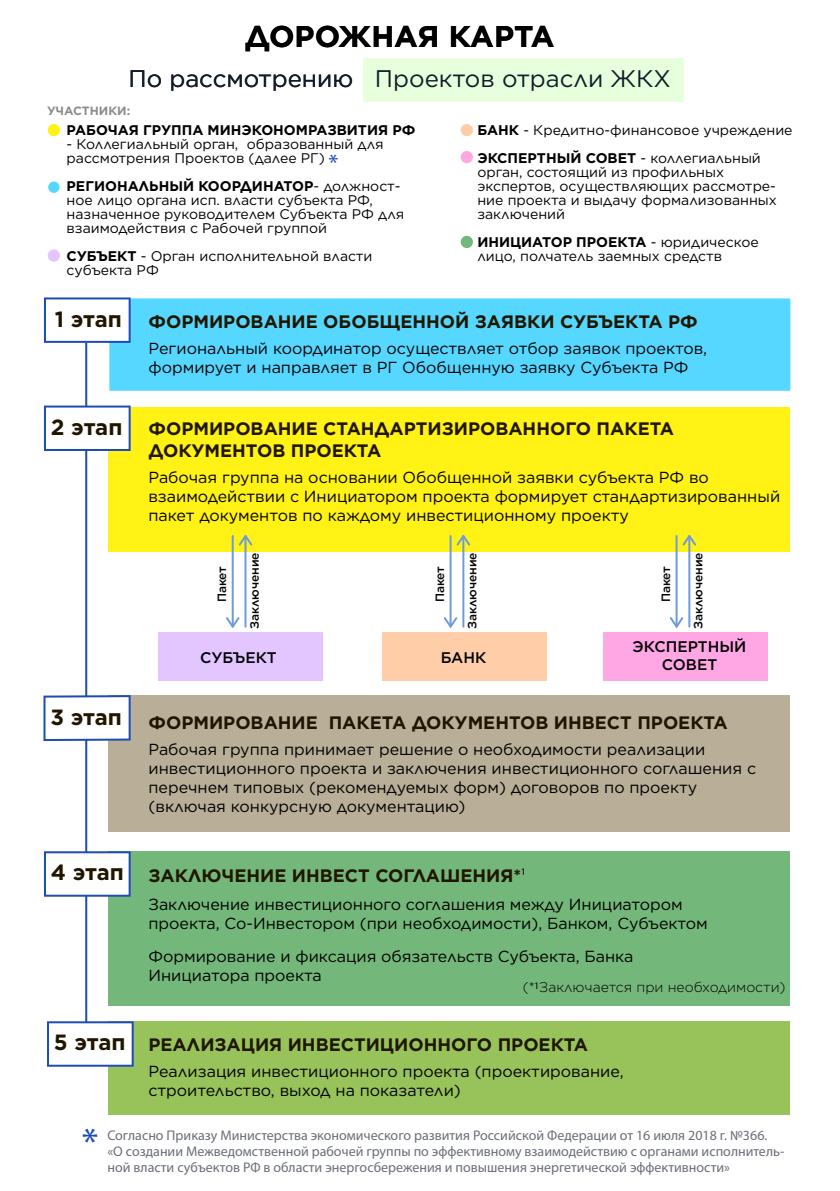
<style>
.page{position:relative;width:840px;height:1191px;background:#fff}
.page>*{position:absolute;margin:0;border:0;box-sizing:border-box;transform-origin:0 0}
.t1{font:40px "Myriad Pro";color:#1d4cb5}
.t2{font:700 30px "Gotham";color:#000}
.t3{font:24px "Gotham";color:#121b29}
.t4{font:24px "Myriad Pro";color:#1d4cb5}
.t5{font:700 22px "Gotham";letter-spacing:-.025em;color:#201600}
.t6{font:700 18px/21.6px "Gotham";color:#201600}
.t7{font:16px/19.2px "Gotham";color:#000}
.t8{font:500 15.4px/18.4px "Gotham";color:#000;text-align:center}
.t9{font:14px/14px "Gotham";color:#000}
.t10{font:14px/16px "Myriad Pro";color:#6a6e77}
.t11{font:700 14px "Gotham";color:#000}
.t12{font:300 14px "Gotham";color:#000}
.t13{font:500 12px "Gotham";color:#000}
.t14{font:700 12px "Gotham";color:#8c8c8c}
.t15{font:10px "Myriad Pro";color:#000}
.s1{font-weight:700}
</style>
<div class="page">
<div style="left:108px;top:407px;width:681px;height:144px;background:#fff214"></div>
<div style="left:108px;top:695px;width:681px;height:137px;background:#b9ae97"></div>
<div style="left:108px;top:851px;width:681px;height:154px;background:#74b77a"></div>
<div style="left:108px;top:1021px;width:681px;height:94px;background:#98c35a"></div>
<div style="left:107px;top:296px;width:685px;height:97px;background:#55d7ff;border:2px solid #fff"></div>
<hr style="left:85px;top:343px;width:2px;height:713px;background:#1d4cb5">
<hr style="left:231px;top:536px;width:2px;height:89px;background:#6e9bdb">
<svg style="left:226px;top:615px;width:14px;height:13px"></svg>
<hr style="left:244px;top:537px;width:2px;height:89px;background:#6e9bdb">
<svg style="left:238px;top:535px;width:15px;height:12px"></svg>
<hr style="left:449px;top:536px;width:2px;height:89px;background:#6e9bdb">
<svg style="left:443px;top:615px;width:15px;height:13px"></svg>
<hr style="left:462px;top:537px;width:2px;height:89px;background:#6e9bdb">
<svg style="left:456px;top:535px;width:15px;height:12px"></svg>
<hr style="left:675px;top:536px;width:2px;height:89px;background:#6e9bdb">
<svg style="left:669px;top:615px;width:15px;height:13px"></svg>
<hr style="left:688px;top:537px;width:2px;height:89px;background:#6e9bdb">
<svg style="left:682px;top:535px;width:15px;height:12px"></svg>
<div style="left:47px;top:180px;width:13px;height:14px;background:#55d7ff;border-radius:50%"></div>
<div style="left:46px;top:179px;width:15px;height:16px;border:2px solid #fff;border-radius:50%"></div>
<div style="left:48px;top:124px;width:12px;height:12px;background:#fff214;border-radius:50%"></div>
<div style="left:48px;top:249px;width:12px;height:13px;background:#e3c5ff;border-radius:50%"></div>
<div style="left:460px;top:124px;width:12px;height:12px;background:#ffcea9;border-radius:50%"></div>
<div style="left:460px;top:151px;width:12px;height:12px;background:#ffa6e4;border-radius:50%"></div>
<svg style="left:44px;top:405px;width:86px;height:46px"></svg>
<svg style="left:44px;top:297px;width:86px;height:46px"></svg>
<svg style="left:43px;top:695px;width:87px;height:46px"></svg>
<svg style="left:44px;top:851px;width:86px;height:45px"></svg>
<svg style="left:47px;top:1021px;width:87px;height:45px"></svg>
<div style="left:158px;top:632px;width:165px;height:49px;background:#e3c5ff"></div>
<div style="left:381px;top:632px;width:165px;height:49px;background:#ffcea9"></div>
<div style="left:603px;top:632px;width:164px;height:49px;background:#ffa6e4"></div>
<div style="left:460px;top:236px;width:12px;height:12px;background:#74b77a;border-radius:50%"></div>
<div style="left:363px;top:58px;width:320px;height:44px;background:#e7ffdc"></div>
<h2 class="t2" style="left:245px;top:16px;width:311px">ДОРОЖНАЯ КАРТА</h2>
<h3 class="t3" style="left:128px;top:63px;width:543px">По рассмотрению Проектов отрасли ЖКХ</h3>
<p class="t14" style="left:47px;top:102px;width:85px">УЧАСТНИКИ:</p>
<p class="t11" style="left:67px;top:121px;width:350px">РАБОЧАЯ ГРУППА МИНЭКОНОМРАЗВИТИЯ РФ</p>
<p class="t9" style="left:67px;top:137px;width:318px">- Коллегиальный орган, образованный для рассмотрения Проектов (далее РГ)</p>
<p class="t9" style="left:67px;top:179px;width:339px"><span class="s1">РЕГИОНАЛЬНЫЙ КООРДИНАТОР</span>- должност&shy;ное лицо органа исп. власти субъекта РФ, назначенное руководителем Субъекта РФ для взаимодействия с Рабочей группой</p>
<p class="t9" style="left:67px;top:249px;width:307px"><span class="s1">СУБЪЕКТ</span> - Орган исполнительной власти субъекта РФ</p>
<h3 class="t4" style="left:328px;top:148px;width:11px">*</h3>
<p class="t9" style="left:477px;top:115px;width:316px;line-height:28px"><span class="s1">БАНК</span> - Кредитно-финансовое учреждение<br><span class="s1">ЭКСПЕРТНЫЙ СОВЕТ</span> - коллегиальный</p>
<p class="t9" style="left:477px;top:164px;width:301px">орган, состоящий из профильных экспертов, осуществляющих рассмотре&shy;ние проекта и выдачу формализованных заключений</p>
<p class="t9" style="left:477px;top:234px;width:283px"><span class="s1">ИНИЦИАТОР ПРОЕКТА</span> - юридическое лицо, полчатель заемных средств</p>
<h3 class="t5" style="left:55px;top:307px;width:68px">1 этап</h3>
<p class="t6" style="left:148px;top:311px;width:550px">ФОРМИРОВАНИЕ ОБОБЩЕННОЙ ЗАЯВКИ СУБЪЕКТА РФ</p>
<p class="t7" style="left:148px;top:338px;width:560px">Региональный координатор осуществляет отбор заявок проектов, формирует и направляет в РГ Обобщенную заявку Субъекта РФ</p>
<h3 class="t5" style="left:51px;top:412px;width:73px">2 этап</h3>
<p class="t6" style="left:148px;top:418px;width:527px">ФОРМИРОВАНИЕ СТАНДАРТИЗИРОВАННОГО ПАКЕТА<br>ДОКУМЕНТОВ ПРОЕКТА</p>
<p class="t7" style="left:148px;top:467px;width:633px">Рабочая группа на основании Обобщенной заявки субъекта РФ во взаимодействии с Инициатором проекта формирует стандартизированный пакет документов по каждому инвестиционному проекту</p>
<p class="t13" style="left:214px;top:602px;width:38px;rotate:-90deg">Пакет</p>
<p class="t13" style="left:246px;top:629px;width:78px;rotate:-90deg">Заключение</p>
<p class="t13" style="left:431px;top:602px;width:38px;rotate:-90deg">Пакет</p>
<p class="t13" style="left:464px;top:629px;width:78px;rotate:-90deg">Заключение</p>
<p class="t13" style="left:657px;top:602px;width:38px;rotate:-90deg">Пакет</p>
<p class="t13" style="left:690px;top:629px;width:78px;rotate:-90deg">Заключение</p>
<p class="t8" style="left:200px;top:648px;width:78px">СУБЪЕКТ</p>
<p class="t8" style="left:440px;top:648px;width:47px">БАНК</p>
<p class="t8" style="left:632px;top:636px;width:115px">ЭКСПЕРТНЫЙ<br>СОВЕТ</p>
<h3 class="t5" style="left:50px;top:702px;width:73px">3 этап</h3>
<p class="t6" style="left:148px;top:711px;width:580px">ФОРМИРОВАНИЕ ПАКЕТА ДОКУМЕНТОВ ИНВЕСТ ПРОЕКТА</p>
<p class="t7" style="left:148px;top:739px;width:609px">Рабочая группа принимает решение о необходимости реализации инвестиционного проекта и заключения инвестиционного соглашения с перечнем типовых (рекомендуемых форм) договоров по проекту (включая конкурсную документацию)</p>
<h3 class="t5" style="left:51px;top:858px;width:74px">4 этап</h3>
<p class="t15" style="left:520px;top:865px;width:7px">1</p>
<p class="t6" style="left:148px;top:864px;width:374px">ЗАКЛЮЧЕНИЕ ИНВЕСТ СОГЛАШЕНИЯ*</p>
<p class="t7" style="left:148px;top:894px;width:560px">Заключение инвестиционного соглашения между Инициатором проекта, Со-Инвестором (при необходимости), Банком, Субъектом</p>
<p class="t7" style="left:148px;top:946px;width:486px">Формирование и фиксация обязательств Субъекта, Банка<br>Инициатора проекта</p>
<p class="t12" style="left:522px;top:978px;width:264px">(* Заключается при необходимости)</p>
<p class="t15" style="left:533px;top:979px;width:7px">1</p>
<h3 class="t5" style="left:54px;top:1028px;width:73px">5 этап</h3>
<p class="t6" style="left:148px;top:1033px;width:441px">РЕАЛИЗАЦИЯ ИНВЕСТИЦИОННОГО ПРОЕКТА</p>
<p class="t7" style="left:148px;top:1061px;width:476px">Реализация инвестиционного проекта (проектирование, строительство, выход на показатели)</p>
<h1 class="t1" style="left:82px;top:1117px;width:18px">*</h1>
<p class="t10" style="left:107px;top:1127px;width:678px">Согласно Приказу Министерства экономического развития Российской Федерации от 16 июля 2018 г. №366. «О создании Межведомственной рабочей группы по эффективному взаимодействию с органами исполнитель&shy;ной власти субъектов РФ в области энергосбережения и повышения энергетической эффективности»</p>
</div>
